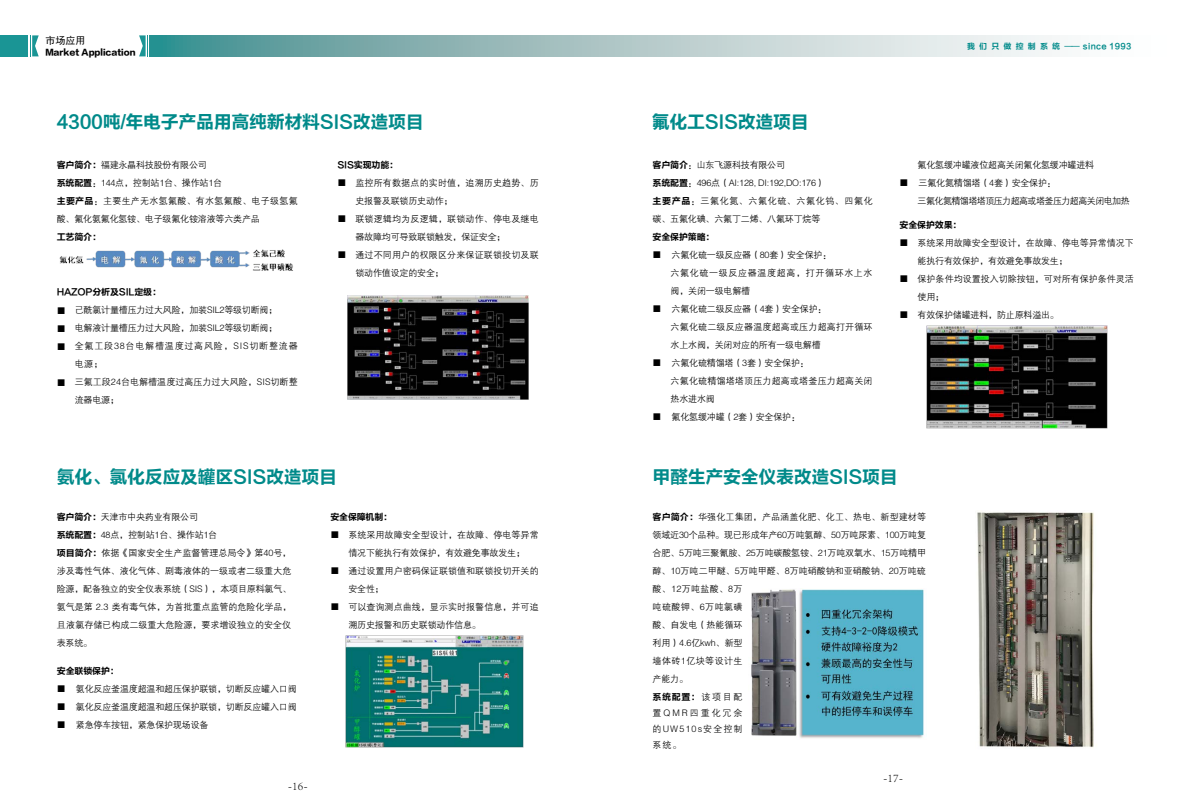
<style>
.page{position:relative;width:1191px;height:808px;background:#fff}
.page>*{position:absolute;margin:0;border:0;box-sizing:border-box;transform-origin:0 0}
.t1{font:18px "FZLTCHJW GB1 0";letter-spacing:-.02em;color:#008a8a}
.t2{font:300 12px "Adobe Song Std";color:#000}
.t3{font:10px "Sim Hei";color:#000}
.t4{font:9px/18px "FZZDXJW GB1 0";letter-spacing:-.015em;color:#000}
.t5{font:9px/18px "FZZDXJW GB1 0";letter-spacing:.02em;color:#000}
.t6{font:9px/18px "FZZDXJW GB1 0";letter-spacing:.005em;color:#000}
.t7{font:9px "FZLTCHJW GB1 0";letter-spacing:-.02em;color:#000}
.t8{font:9px/18px "FZZDXJW GB1 0";letter-spacing:-.06em;color:#000}
.t9{font:9px/18px "FZZDXJW GB1 0";letter-spacing:.09em;color:#000}
.t10{font:8px "FZLTCHJW GB1 0";letter-spacing:.28em;color:#008a8a}
.t11{font:8px "FZLTTHJW GB1 0";color:#000}
.s1{font-family:"FZLTCHJW GB1 0"}
.s2{font-family:"Adobe Song Std";font-weight:300}
.s3{font-family:"FZZDXJW GB1 0"}
</style>
<div class="page">
<div style="left:0;top:35px;width:28px;height:21px;background:#1a9595"></div>
<svg style="left:30px;top:35px;width:9px;height:21px"></svg>
<svg style="left:139px;top:35px;width:9px;height:21px"></svg>
<img style="left:59px;top:249px;width:234px;height:22px">
<img style="left:347px;top:295px;width:182px;height:104px">
<img style="left:346px;top:635px;width:177px;height:112px">
<svg style="left:150px;top:35px;width:902px;height:21px;background:#a4c4c4"></svg>
<img style="left:926px;top:325px;width:181px;height:103px">
<img style="left:751px;top:589px;width:173px;height:150px">
<img style="left:977px;top:512px;width:117px;height:236px">
<p class="t3" style="left:45px;top:35px;width:41px">市场应用</p>
<p class="t11" style="left:45px;top:48px;width:92px">Market Application</p>
<h1 class="t1" style="left:57px;top:112px;width:368px">4300吨/年电子产品用高纯新材料SIS改造项目</h1>
<p class="t4" style="left:57px;top:156px;width:242px"><span class="s1">客户简介：</span>福建永晶科技股份有限公司<br><span class="s1">系统配置</span>：144点，控制站1台、操作站1台<br><span class="s1">主要产品</span>：主要生产无水氢氟酸、有水氢氟酸、电子级氢氟酸、氟化氨氟化氢铵、电子级氟化铵溶液等六类产品</p>
<p class="t7" style="left:57px;top:232px;width:46px">工艺简介：</p>
<p class="t7" style="left:57px;top:287px;width:106px">HAZOP分析及SIL定级：</p>
<p class="t4" style="left:57px;top:302px;width:222px"><span class="s2">■</span> 己酰氯计量槽压力过大风险，加装SIL2等级切断阀；</p>
<p class="t4" style="left:57px;top:320px;width:222px"><span class="s2">■</span> 电解液计量槽压力过大风险，加装SIL2等级切断阀；</p>
<p class="t9" style="left:75px;top:338px;width:224px;text-indent:-18px"><span class="s2">■</span> 全氟工段38台电解槽温度过高风险，SIS切断整流器电源；</p>
<p class="t6" style="left:75px;top:374px;width:224px;text-indent:-18px"><span class="s2">■</span> 三氟工段24台电解槽温度过高压力过大风险，SIS切断整流器电源；</p>
<p class="t7" style="left:337px;top:160px;width:62px">SIS实现功能：</p>
<p class="t5" style="left:355px;top:174px;width:185px;text-indent:-18px"><span class="s2">■</span> 监控所有数据点的实时值，追溯历史趋势、历史报警及联锁历史动作；</p>
<p class="t5" style="left:355px;top:210px;width:185px;text-indent:-18px"><span class="s2">■</span> 联锁逻辑均为反逻辑，联锁动作、停电及继电器故障均可导致联锁触发，保证安全；</p>
<p class="t5" style="left:355px;top:246px;width:185px;text-indent:-18px"><span class="s2">■</span> 通过不同用户的权限区分来保证联锁投切及联锁动作值设定的安全；</p>
<h1 class="t1" style="left:57px;top:467px;width:282px">氨化、氯化反应及罐区SIS改造项目</h1>
<p class="t4" style="left:57px;top:508px;width:236px"><span class="s1">客户简介：</span>天津市中央药业有限公司<br><span class="s1">系统配置：</span>48点，控制站1台、操作站1台<br><span class="s1">项目简介：</span>依据《国家安全生产监督管理总局令》第40号，涉及毒性气体、液化气体、剧毒液体的一级或者二级重大危险源，配备独立的安全仪表系统（SIS），本项目原料氯气、氨气是第 2.3 类有毒气体，为首批重点监管的危险化学品，且液氯存储已构成二级重大危险源，要求增设独立的安全仪表系统。</p>
<p class="t7" style="left:330px;top:512px;width:63px">安全保障机制：</p>
<p class="t4" style="left:330px;top:526px;width:210px;text-align:center"><span class="s2">■</span> 系统采用故障安全型设计，在故障、停电等异常情况下能执行有效保护，有效避免事故发生；</p>
<p class="t6" style="left:348px;top:562px;width:192px;text-indent:-18px"><span class="s2">■</span> 通过设置用户密码保证联锁值和联锁投切开关的安全性；</p>
<p class="t6" style="left:348px;top:598px;width:192px;text-indent:-18px"><span class="s2">■</span> 可以查询测点曲线，显示实时报警信息，并可追溯历史报警和历史联锁动作信息。</p>
<p class="t7" style="left:57px;top:666px;width:63px">安全联锁保护：</p>
<p class="t4" style="left:57px;top:680px;width:241px"><span class="s2">■</span> 氨化反应釜温度超温和超压保护联锁，切断反应罐入口阀</p>
<p class="t4" style="left:57px;top:698px;width:241px"><span class="s2">■</span> 氯化反应釜温度超温和超压保护联锁，切断反应罐入口阀</p>
<p class="t4" style="left:57px;top:716px;width:153px"><span class="s2">■</span> 紧急停车按钮，紧急保护现场设备</p>
<h2 class="t2" style="left:288px;top:779px;width:22px">-16-</h2>
<h1 class="t1" style="left:652px;top:112px;width:158px">氟化工SIS改造项目</h1>
<p class="t4" style="left:652px;top:156px;width:222px"><span class="s1">客户简介</span>：山东飞源科技有限公司<br><span class="s1">系统配置</span>：496点（AI:128, DI:192,DO:176）<br><span class="s1">主要产品</span>：三氟化氮、六氟化硫、六氟化钨、四氟化碳、五氟化碘、六氟丁二烯、八氟环丁烷等</p>
<p class="t7" style="left:652px;top:232px;width:63px">安全保护策略：</p>
<p class="t4" style="left:670px;top:246px;width:203px;text-indent:-18px"><span class="s2">■</span> 六氟化硫一级反应器（80套）安全保护：<br>六氟化硫一级反应器温度超高，打开循环水上水阀，关闭一级电解槽</p>
<p class="t4" style="left:670px;top:300px;width:203px;text-indent:-18px"><span class="s2">■</span> 六氟化硫二级反应器（4套）安全保护：<br>六氟化硫二级反应器温度超高或压力超高打开循环水上水阀，关闭对应的所有一级电解槽</p>
<p class="t5" style="left:670px;top:354px;width:203px;text-indent:-18px"><span class="s2">■</span> 六氟化硫精馏塔（3套）安全保护：<br>六氟化硫精馏塔塔顶压力超高或塔釜压力超高关闭热水进水阀</p>
<p class="t4" style="left:652px;top:408px;width:149px"><span class="s2">■</span> 氟化氢缓冲罐（2套）安全保护：</p>
<p class="t10" style="left:967px;top:42px;width:166px">我们只做控制系统 —— since 1993</p>
<p class="t4" style="left:917px;top:156px;width:178px">氟化氢缓冲罐液位超高关闭氟化氢缓冲罐进料</p>
<p class="t8" style="left:917px;top:174px;width:214px;text-indent:-18px"><span class="s2">■</span> 三氟化氮精馏塔（4套）安全保护：<br>三氟化氮精馏塔塔顶压力超高或塔釜压力超高关闭电加热</p>
<p class="t7" style="left:899px;top:220px;width:63px">安全保护效果：</p>
<p class="t4" style="left:917px;top:234px;width:218px;text-indent:-18px"><span class="s2">■</span> 系统采用故障安全型设计，在故障、停电等异常情况下能执行有效保护，有效避免事故发生；</p>
<p class="t4" style="left:917px;top:270px;width:218px;text-indent:-18px"><span class="s2">■</span> 保护条件均设置投入切除按钮，可对所有保护条件灵活使用；</p>
<p class="t4" style="left:899px;top:306px;width:161px"><span class="s2">■</span> 有效保护储罐进料，防止原料溢出。</p>
<h1 class="t1" style="left:652px;top:467px;width:247px">甲醛生产安全仪表改造SIS项目</h1>
<p class="t4" style="left:652px;top:508px;width:275px"><span class="s1">客户简介：</span>华强化工集团，产品涵盖化肥、化工、热电、新型建材等领域近30个品种。现已形成年产60万吨氨醇、50万吨尿素、100万吨复合肥、5万吨三聚氰胺、25万吨碳酸氢铵、21万吨双氧水、15万吨精甲醇、10万吨二甲醚、5万吨甲醛、8万吨硝酸钠和亚硝酸钠、20万吨硫酸、12万吨盐酸、8万<br>吨硫酸钾、6万吨氯磺<br>酸、自发电（热能循环<br>利用）4.6亿kwh、新型<br>墙体砖1亿块等设计生<br>产能力。</p>
<p class="t7" style="left:652px;top:692px;width:91px">系统配置：<span class="s3">该项目配</span></p>
<p class="t4" style="left:652px;top:705px;width:91px;line-height:16px;text-align:justify">置QMR四重化冗余的UW510s安全控制系统。</p>
<h2 class="t2" style="left:883px;top:771px;width:22px">-17-</h2>
</div>
